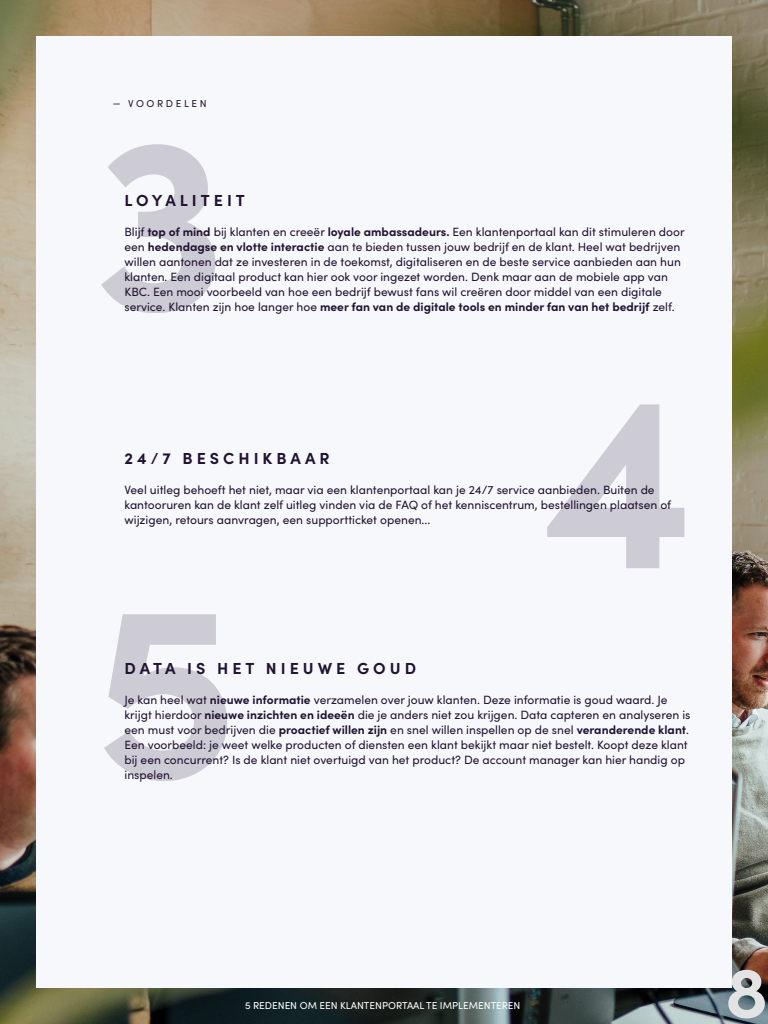
<style>
.page{position:relative;width:768px;height:1024px;background:#fff}
.page>*{position:absolute;margin:0;border:0;box-sizing:border-box;transform-origin:0 0}
.t1{font:700 250px "Sofia Pro";color:#221333}
.t2{font:700 72px "Sofia Pro";color:#e3e3e3}
.Body_Text{font:700 16px "Sofia Pro";letter-spacing:.25em;color:#221333}
.Body_Text-2{font:12px/15px "Sofia Pro";color:#221333}
.Cover_Text{font:10px "Sofia Pro";color:#fff}
.Small_Header_Subheader{font:10px "Sofia Pro";letter-spacing:.26em;color:#221333}
.s1{font-weight:700}
</style>
<div class="page">
<img style="left:0;top:0;width:768px;height:1024px">
<div style="left:36px;top:36px;width:696px;height:952px;background:#f7f8fc"></div>
<p class="Small_Header_Subheader" style="left:113px;top:96px;width:95px">— VOORDELEN</p>
<h1 class="t1" style="left:95px;top:30px;width:133px">3</h1>
<p class="Body_Text" style="left:124px;top:188px;width:122px">LOYALITEIT</p>
<p class="Body_Text-2" style="left:124px;top:224px;width:562px">Blijf <span class="s1">top of mind</span> bij klanten en creeër <span class="s1">loyale ambassadeurs.</span> Een klantenportaal kan dit stimuleren door een <span class="s1">hedendagse en vlotte interactie</span> aan te bieden tussen jouw bedrijf en de klant. Heel wat bedrijven willen aantonen dat ze investeren in de toekomst, digitaliseren en de beste service aanbieden aan hun klanten. Een digitaal product kan hier ook voor ingezet worden. Denk maar aan de mobiele app van KBC. Een mooi voorbeeld van hoe een bedrijf bewust fans wil creëren door middel van een digitale service. Klanten zijn hoe langer hoe <span class="s1">meer fan van de digitale tools en minder fan van het bedrijf</span> zelf.</p>
<h1 class="t1" style="left:545px;top:288px;width:151px">4</h1>
<p class="Body_Text" style="left:124px;top:446px;width:207px">24/7 BESCHIKBAAR</p>
<p class="Body_Text-2" style="left:124px;top:482px;width:548px">Veel uitleg behoeft het niet, maar via een klantenportaal kan je 24/7 service aanbieden. Buiten de kantooruren kan de klant zelf uitleg vinden via de FAQ of het kenniscentrum, bestellingen plaatsen of wijzigen, retours aanvragen, een supportticket openen...</p>
<h1 class="t1" style="left:95px;top:498px;width:145px">5</h1>
<p class="Body_Text" style="left:124px;top:656px;width:293px">DATA IS HET NIEUWE GOUD</p>
<p class="Body_Text-2" style="left:124px;top:692px;width:568px">Je kan heel wat <span class="s1">nieuwe informatie</span> verzamelen over jouw klanten. Deze informatie is goud waard. Je krijgt hierdoor <span class="s1">nieuwe inzichten en ideeën</span> die je anders niet zou krijgen. Data capteren en analyseren is een must voor bedrijven die <span class="s1">proactief willen zijn</span> en snel willen inspellen op de snel <span class="s1">veranderende klant</span>.<br>Een voorbeeld: je weet welke producten of diensten een klant bekijkt maar niet bestelt. Koopt deze klant bij een concurrent? Is de klant niet overtuigd van het product? De account manager kan hier handig op inspelen.</p>
<p class="Cover_Text" style="left:245px;top:998px;width:277px">5 REDENEN OM EEN KLANTENPORTAAL TE IMPLEMENTEREN</p>
<h2 class="t2" style="left:725px;top:937px;width:44px">8</h2>
</div>
